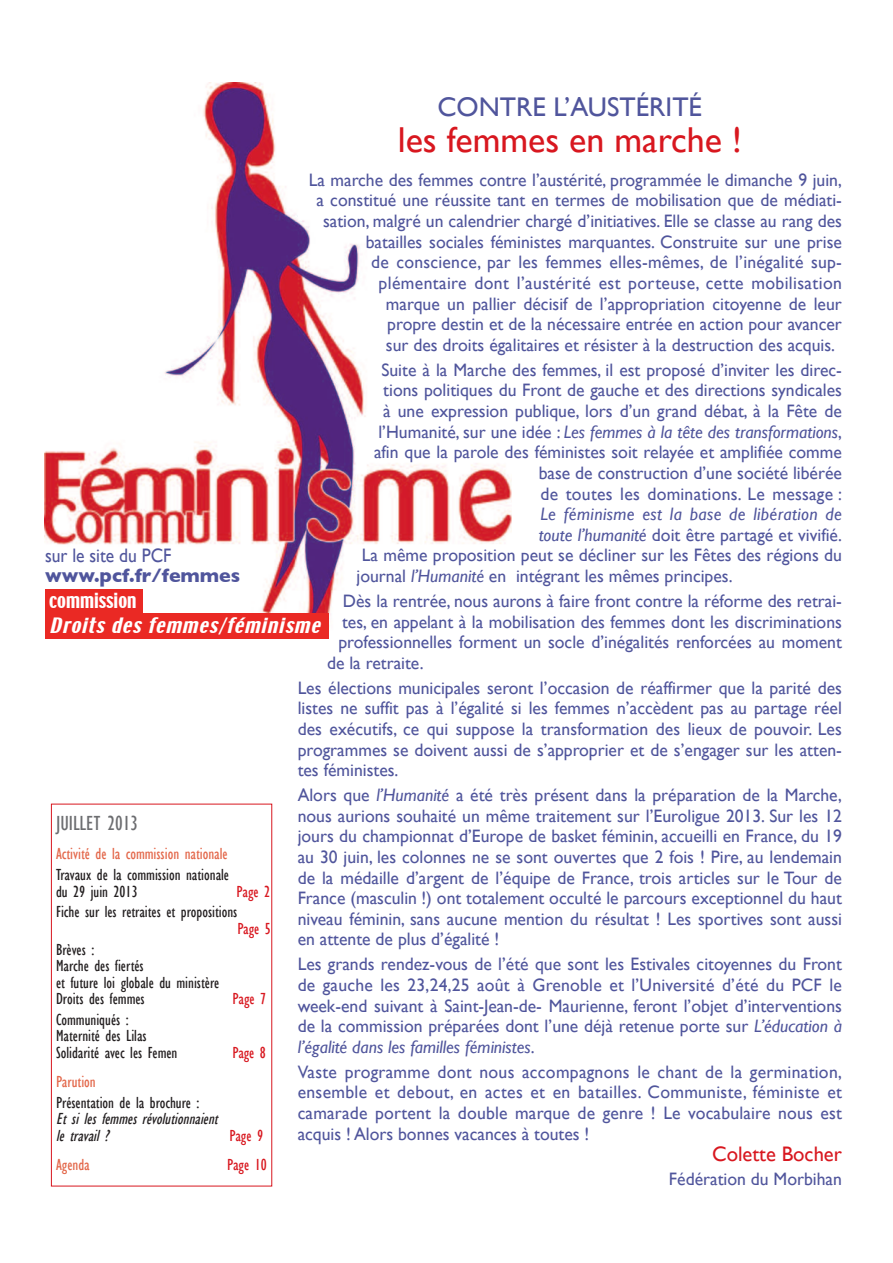
<style>
.page{position:relative;width:893px;height:1263px;background:#fff}
.page>*{position:absolute;margin:0;border:0;box-sizing:border-box;transform-origin:0 0}
.t1{font:36px "Gill Sans";color:#d8171f}
.t2{font:27px "Gill Sans";color:#50559c}
.t3{font:21px "Gill Sans";color:#d8171f}
.t4{font:condensed 21px "Gill Sans";color:#6c6d70}
.t5{font:700 19.5px "Gill Sans";color:#50559c}
.t6{font:19.5px "Gill Sans";color:#50559c;scale:.9 1}
.t7{font:italic 18.75px "Techno";color:#fff;scale:1.1 1}
.t8{font:18.75px "Techno";color:#fff}
.t9{font:18px/20.5px "Gill Sans";color:#50559c;text-align:justify}
.t10{font:18px "Gill Sans";letter-spacing:.02em;color:#50559c}
.t11{font:italic 18px "Gill Sans";letter-spacing:.025em;color:#50559c}
.t12{font:condensed 16.5px/16.5px "Gill Sans";color:#231f20}
.t13{font:condensed 16.5px "Gill Sans";color:#e3684b}
.t14{font:italic condensed 16.5px/16.5px "Gill Sans";color:#231f20}
.t15{font:condensed 16.5px "Gill Sans";color:#d8171f}
.s1{font-style:italic}
</style>
<div class="page">
<img style="left:44px;top:83px;width:468px;height:545px">
<div style="left:51px;top:804px;width:221px;height:382px;border:1px solid #d8171f"></div>
<div style="left:45px;top:613px;width:284px;height:25px;background:#ea2924"></div>
<div style="left:45px;top:589px;width:98px;height:24px;background:#ea2924"></div>
<h2 class="t2" style="left:437px;top:92px;width:266px">contre l’austérité</h2>
<h1 class="t1" style="left:398px;top:119px;width:346px">les femmes en marche !</h1>
<p class="t9" style="left:309px;top:169px;width:535px">la marche des femmes contre l’austérité, programmée le dimanche 9 juin,</p>
<p class="t9" style="left:316px;top:190px;width:527px">a constitué une réussite tant en termes de mobilisation que de médiati-</p>
<p class="t9" style="left:323px;top:211px;width:520px">sation, malgré un calendrier chargé d’initiatives. elle se classe au rang des</p>
<p class="t9" style="left:366px;top:231px;width:478px">batailles sociales féministes marquantes. construite sur une prise</p>
<p class="t9" style="left:371px;top:252px;width:472px">de conscience, par les femmes elles-mêmes, de l’inégalité sup-</p>
<p class="t10" style="left:379px;top:272px;width:465px">plémentaire dont l’austérité est porteuse, cette mobilisation</p>
<p class="t9" style="left:386px;top:293px;width:457px">marque un pallier décisif de l’appropriation citoyenne de leur</p>
<p class="t9" style="left:387px;top:314px;width:456px">propre destin et de la nécessaire entrée en action pour avancer</p>
<p class="t9" style="left:386px;top:334px;width:451px">sur des droits égalitaires et résister à la destruction des acquis.</p>
<p class="t9" style="left:374px;top:359px;width:469px;text-align:right">suite à la Marche des femmes, il est proposé d’inviter les direc&shy;tions politiques du Front de gauche et des directions syndicales à une expression publique, lors d’un grand débat, à la Fête de l’Humanité, sur une idée : <span class="s1">Les femmes à la tête des transformations</span>, afin que la parole des féministes soit relayée et amplifiée comme base de construction d’une société libérée<br>de toutes les dominations. le message :</p>
<p class="t11" style="left:540px;top:504px;width:303px">Le féminisme est la base de libération de</p>
<p class="t9" style="left:539px;top:524px;width:305px"><span class="s1">toute l’humanité</span> doit être partagé et vivifié.</p>
<p class="t9" style="left:362px;top:545px;width:481px">la même proposition peut se décliner sur les Fêtes des régions du</p>
<p class="t9" style="left:357px;top:565px;width:377px">journal <span class="s1">l’Humanité</span> en intégrant les mêmes principes.</p>
<p class="t9" style="left:343px;top:590px;width:500px">Dès la rentrée, nous aurons à faire front contre la réforme des retrai-</p>
<p class="t9" style="left:342px;top:611px;width:501px">tes, en appelant à la mobilisation des femmes dont les discriminations</p>
<p class="t9" style="left:338px;top:632px;width:505px">professionnelles forment un socle d’inégalités renforcées au moment</p>
<p class="t9" style="left:327px;top:652px;width:98px">de la retraite.</p>
<p class="t9" style="left:298px;top:677px;width:546px">les élections municipales seront l’occasion de réaffirmer que la parité des listes ne suffit pas à l’égalité si les femmes n’accèdent pas au partage réel des exécutifs, ce qui suppose la transformation des lieux de pouvoir. les programmes se doivent aussi de s’approprier et de s’engager sur les atten&shy;tes féministes.</p>
<p class="t9" style="left:298px;top:785px;width:546px">alors que <span class="s1">l’Humanité</span> a été très présent dans la préparation de la Marche, nous aurions souhaité un même traitement sur l’euroligue 2013. sur les 12 jours du championnat d’europe de basket féminin, accueilli en France, du 19 au 30 juin, les colonnes ne se sont ouvertes que 2 fois ! Pire, au lendemain de la médaille d’argent de l’équipe de France, trois articles sur le tour de France (masculin !) ont totalement occulté le parcours exceptionnel du haut niveau féminin, sans aucune mention du résultat ! les sportives sont aussi en attente de plus d’égalité !</p>
<p class="t9" style="left:298px;top:954px;width:546px">les grands rendez-vous de l’été que sont les estivales citoyennes du Front de gauche les 23,24,25 août à Grenoble et l’université d’été du PcF le week-end suivant à saint-Jean-de- Maurienne, feront l’objet d’interventions de la commission préparées dont l’une déjà retenue porte sur <span class="s1">L’éducation à l’égalité dans les familles féministes</span>.</p>
<p class="t9" style="left:298px;top:1061px;width:546px">Vaste programme dont nous accompagnons le chant de la germination, ensemble et debout, en actes et en batailles. communiste, féministe et camarade portent la double marque de genre ! le vocabulaire nous est acquis ! alors bonnes vacances à toutes !</p>
<p class="t3" style="left:712px;top:1141px;width:131px">colette Bocher</p>
<p class="t9" style="left:669px;top:1169px;width:174px">Fédération du Morbihan</p>
<p class="t6" style="left:45px;top:544px;width:142px">sur le site du PcF</p>
<p class="t5" style="left:45px;top:563px;width:197px">www.pcf.fr/femmes</p>
<p class="t8" style="left:49px;top:590px;width:89px">COMMISSION</p>
<p class="t7" style="left:49px;top:614px;width:251px">Droits des femmes/féminisme</p>
<p class="t4" style="left:56px;top:810px;width:84px">juillet 2013</p>
<p class="t13" style="left:56px;top:844px;width:173px">Activité de la commission nationale</p>
<p class="t12" style="left:56px;top:866px;width:175px">travaux de la commission nationale du 29 juin 2013</p>
<p class="t15" style="left:237px;top:881px;width:35px">Page 2</p>
<p class="t12" style="left:56px;top:904px;width:183px">Fiche sur les retraites et propositions</p>
<p class="t15" style="left:237px;top:918px;width:35px">Page 5</p>
<p class="t12" style="left:56px;top:941px;width:165px">Brèves :<br>Marche des fiertés<br>et future loi globale du ministère<br>Droits des femmes</p>
<p class="t15" style="left:233px;top:989px;width:35px">Page 7</p>
<p class="t12" style="left:56px;top:1011px;width:123px">Communiqués :<br>Maternité des lilas<br>Solidarité avec les Femen</p>
<p class="t15" style="left:232px;top:1042px;width:35px">Page 8</p>
<p class="t13" style="left:56px;top:1072px;width:41px">Parution</p>
<p class="t12" style="left:56px;top:1094px;width:145px">Présentation de la brochure :</p>
<p class="t14" style="left:56px;top:1111px;width:166px">et si les femmes révolutionnaient le travail ?</p>
<p class="t15" style="left:229px;top:1125px;width:35px">Page 9</p>
<p class="t13" style="left:56px;top:1155px;width:35px">Agenda</p>
<p class="t15" style="left:227px;top:1155px;width:41px">Page 10</p>
</div>
